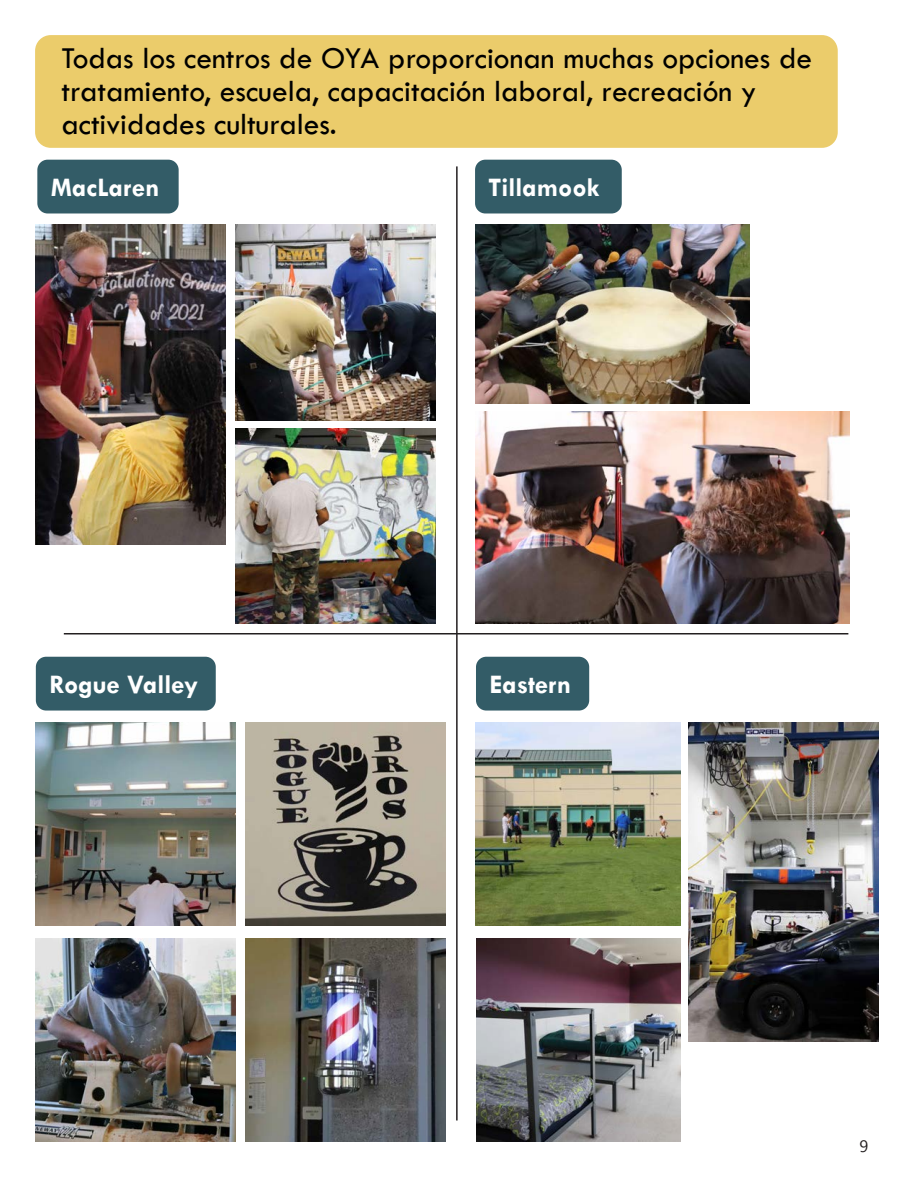
<style>
.page{position:relative;width:918px;height:1188px;background:#fff}
.page>*{position:absolute;margin:0;border:0;box-sizing:border-box;transform-origin:0 0}
.t1{font:31.5px "Tw Cen";color:#000}
.t2{font:700 27px "Tw Cen";color:#fff}
.t3{font:16.5px "Ebrima";color:#231f20}
</style>
<div class="page">
<img style="left:35px;top:225px;width:190px;height:319px">
<img style="left:475px;top:225px;width:274px;height:178px">
<img style="left:475px;top:722px;width:206px;height:203px">
<img style="left:36px;top:939px;width:199px;height:203px">
<div style="left:475px;top:160px;width:147px;height:53px;background:#335c67;border-radius:10px"></div>
<div style="left:37px;top:160px;width:142px;height:53px;background:#335c67;border-radius:10px"></div>
<div style="left:476px;top:657px;width:113px;height:54px;background:#335c67;border-radius:10px"></div>
<div style="left:36px;top:657px;width:180px;height:54px;background:#335c67;border-radius:10px"></div>
<div style="left:35px;top:35px;width:803px;height:113px;background:#ebcc6b;border-radius:16px"></div>
<hr style="left:456px;top:166px;width:2px;height:954px;background:#231f20">
<hr style="left:64px;top:633px;width:784px;height:1px;background:#231f20">
<img style="left:477px;top:939px;width:204px;height:203px">
<img style="left:35px;top:722px;width:200px;height:203px">
<img style="left:246px;top:939px;width:200px;height:203px">
<img style="left:475px;top:411px;width:374px;height:213px">
<img style="left:235px;top:225px;width:201px;height:196px">
<img style="left:235px;top:428px;width:201px;height:196px">
<img style="left:246px;top:722px;width:200px;height:203px">
<img style="left:688px;top:722px;width:191px;height:320px">
<p class="t1" style="left:61px;top:39px;width:752px">Todas los centros de OYA proporcionan muchas opciones de</p>
<p class="t1" style="left:61px;top:72px;width:697px">tratamiento, escuela, capacitación laboral, recreación y</p>
<p class="t1" style="left:61px;top:105px;width:277px">actividades culturales.</p>
<p class="t2" style="left:51px;top:171px;width:110px">MacLaren</p>
<p class="t2" style="left:489px;top:171px;width:113px">Tillamook</p>
<p class="t2" style="left:49px;top:668px;width:150px">Rogue Valley</p>
<p class="t2" style="left:489px;top:668px;width:83px">Eastern</p>
<p class="t3" style="left:860px;top:1134px;width:10px">9</p>
</div>
